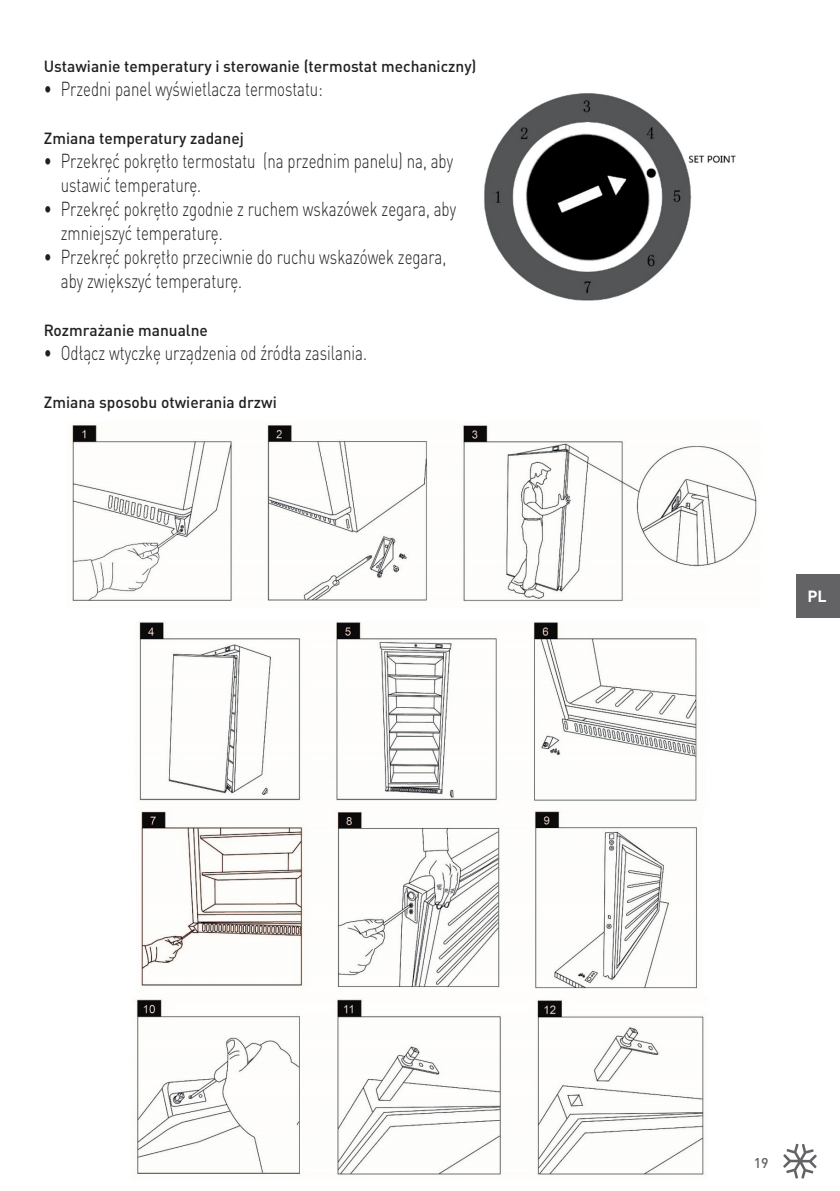
<style>
.page{position:relative;width:840px;height:1191px;background:#fff}
.page>*{position:absolute;margin:0;border:0;box-sizing:border-box;transform-origin:0 0}
.t1{font:300 20px/24px "DIN Pro";color:#231f20;scale:.75 1}
.t2{font:500 16px "DIN Pro";color:#231f20}
.t3{font:700 16px "DIN Pro";color:#fff}
.t4{font:500 14px "DIN Pro";color:#636366}
</style>
<div class="page">
<img style="left:484px;top:93px;width:252px;height:208px">
<img style="left:72px;top:424px;width:685px;height:178px">
<img style="left:138px;top:621px;width:560px;height:180px">
<img style="left:140px;top:810px;width:557px;height:179px">
<img style="left:136px;top:999px;width:569px;height:176px">
<div style="left:796px;top:574px;width:43px;height:43px;background:#636366"></div>
<svg style="left:783px;top:1143px;width:33px;height:35px"></svg>
<p class="t2" style="left:44px;top:53px;width:434px">Ustawianie temperatury i sterowanie (termostat mechaniczny)</p>
<p class="t1" style="left:44px;top:76px;width:373px">• Przedni panel wyświetlacza termostatu:</p>
<p class="t2" style="left:44px;top:125px;width:201px">Zmiana temperatury zadanej</p>
<p class="t1" style="left:61px;top:148px;width:524px;text-indent:-17px">• Przekręć pokrętło termostatu (na przednim panelu) na, aby ustawić temperaturę.</p>
<p class="t1" style="left:61px;top:196px;width:528px;text-indent:-17px">• Przekręć pokrętło zgodnie z ruchem wskazówek zegara, aby zmniejszyć temperaturę.</p>
<p class="t1" style="left:61px;top:244px;width:515px;text-indent:-17px">• Przekręć pokrętło przeciwnie do ruchu wskazówek zegara, aby zwiększyć temperaturę.</p>
<p class="t2" style="left:44px;top:317px;width:166px">Rozmrażanie manualne</p>
<p class="t1" style="left:44px;top:340px;width:432px">• Odłącz wtyczkę urządzenia od źródła zasilania.</p>
<p class="t2" style="left:44px;top:389px;width:234px">Zmiana sposobu otwierania drzwi</p>
<p class="t3" style="left:807px;top:583px;width:21px">PL</p>
<p class="t4" style="left:753px;top:1151px;width:16px">19</p>
</div>
